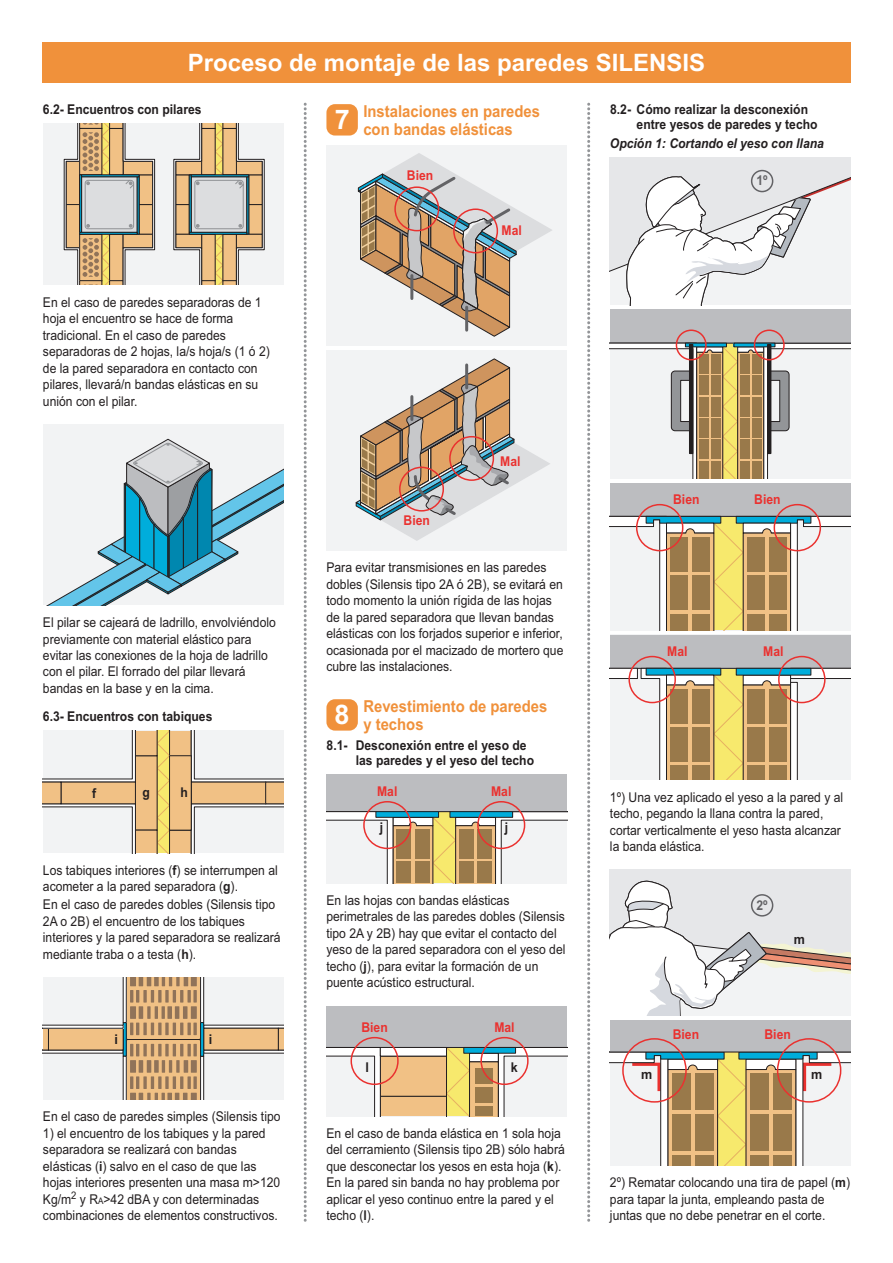
<style>
.page{position:relative;width:893px;height:1263px;background:#fff}
.page>*{position:absolute;margin:0;border:0;box-sizing:border-box;transform-origin:0 0}
.t1{font:700 24px "Arial";color:#fff}
.t2{font:700 16.5px/18px "Arial";color:#f0913b;scale:.9 1}
.t3{font:13.5px/16.5px "Arial";color:#231f20;scale:.9 1}
.t4{font:700 13.5px/15px "Arial";color:#231f20;scale:.9 1}
.t5{font:700 13.5px "Arial";color:#ea312f;scale:.9 1}
.t6{font:italic 700 13.5px "Arial";color:#231f20;scale:.9 1}
.t7{font:700 13.5px "Arial";color:#231f20;scale:.93 1}
.t8{font:700 13.5px "Arial";color:#636366;scale:.9 1}
.s1{font-weight:700}
.s2{font-size:9px}
</style>
<div class="page">
<div style="left:43px;top:43px;width:808px;height:40px;background:#f0913b"></div>
<svg style="left:304px;top:104px;width:3px;height:1116px"></svg>
<svg style="left:587px;top:104px;width:3px;height:1116px"></svg>
<div style="left:43px;top:123px;width:241px;height:162px;background:#f2f3f4"></div>
<svg style="left:173px;top:123px;width:92px;height:162px"></svg>
<svg style="left:64px;top:123px;width:91px;height:162px"></svg>
<svg style="left:43px;top:731px;width:241px;height:122px"></svg>
<div style="left:170px;top:756px;width:21px;height:74px;background:#f1c185"></div>
<div style="left:169px;top:755px;width:22px;height:75px;border:1px solid #231f20"></div>
<div style="left:326px;top:104px;width:32px;height:32px;background:#f0913b;border-radius:9px"></div>
<div style="left:326px;top:699px;width:32px;height:32px;background:#f0913b;border-radius:9px"></div>
<svg style="left:326px;top:1006px;width:241px;height:110px"></svg>
<svg style="left:326px;top:774px;width:241px;height:109px"></svg>
<div style="left:450px;top:812px;width:63px;height:5px;background:#00addb"></div>
<div style="left:450px;top:811px;width:63px;height:7px;border:1px solid #231f20"></div>
<div style="left:376px;top:812px;width:62px;height:5px;background:#00addb"></div>
<div style="left:376px;top:811px;width:63px;height:7px;border:1px solid #231f20"></div>
<div style="left:43px;top:424px;width:241px;height:181px;background:#f2f3f4"></div>
<div style="left:326px;top:350px;width:241px;height:200px;background:#f2f3f4"></div>
<div style="left:326px;top:145px;width:241px;height:200px;background:#f2f3f4"></div>
<svg style="left:48px;top:439px;width:236px;height:166px"></svg>
<div style="left:247px;top:176px;width:2px;height:59px;border:1px solid #231f20"></div>
<div style="left:189px;top:175px;width:2px;height:58px;border:1px solid #231f20"></div>
<div style="left:191px;top:175px;width:58px;height:2px;border:1px solid #231f20"></div>
<div style="left:189px;top:232px;width:58px;height:3px;border:1px solid #231f20"></div>
<div style="left:137px;top:176px;width:2px;height:59px;border:1px solid #231f20"></div>
<div style="left:79px;top:175px;width:3px;height:58px;border:1px solid #231f20"></div>
<div style="left:81px;top:175px;width:58px;height:2px;border:1px solid #231f20"></div>
<div style="left:79px;top:232px;width:58px;height:3px;border:1px solid #231f20"></div>
<svg style="left:43px;top:977px;width:241px;height:123px"></svg>
<div style="left:200px;top:1022px;width:4px;height:35px;border:1px solid #231f20"></div>
<svg style="left:355px;top:153px;width:198px;height:388px"></svg>
<div style="left:477px;top:801px;width:48px;height:48px;border:2px solid #ea312f;border-radius:50%"></div>
<div style="left:363px;top:801px;width:48px;height:48px;border:2px solid #ea312f;border-radius:50%"></div>
<svg style="left:610px;top:157px;width:241px;height:623px"></svg>
<svg style="left:610px;top:870px;width:241px;height:295px"></svg>
<p class="t1" style="left:188px;top:54px;width:519px">Proceso de montaje de las paredes SILENSIS</p>
<p class="t4" style="left:43px;top:103px;width:178px">6.2- Encuentros con pilares</p>
<p class="t3" style="left:43px;top:295px;width:254px">En el caso de paredes separadoras de 1 hoja el encuentro se hace de forma tradicional. En el caso de paredes separadoras de 2 hojas, la/s hoja/s (1 ó 2) de la pared separadora en contacto con pilares, llevará/n bandas elásticas en su unión con el pilar.</p>
<p class="t3" style="left:43px;top:615px;width:260px">El pilar se cajeará de ladrillo, envolviéndolo previamente con material elástico para evitar las conexiones de la hoja de ladrillo con el pilar. El forrado del pilar llevará bandas en la base y en la cima.</p>
<p class="t4" style="left:43px;top:711px;width:190px">6.3- Encuentros con tabiques</p>
<p class="t4" style="left:92px;top:787px;width:6px">f</p>
<p class="t4" style="left:143px;top:786px;width:10px">g</p>
<p class="t4" style="left:180px;top:786px;width:10px">h</p>
<p class="t2" style="left:335px;top:104px;width:230px;text-indent:29px">Instalaciones en paredes<br><sup>7</sup> con bandas elásticas</p>
<p class="t5" style="left:407px;top:171px;width:31px">Bien</p>
<p class="t5" style="left:502px;top:225px;width:24px">Mal</p>
<p class="t5" style="left:404px;top:516px;width:31px">Bien</p>
<p class="t5" style="left:500px;top:456px;width:24px">Mal</p>
<p class="t3" style="left:326px;top:560px;width:265px">Para evitar transmisiones en las paredes dobles (Silensis tipo 2A ó 2B), se evitará en todo momento la unión rígida de las hojas de la pared separadora que llevan bandas elásticas con los forjados superior e inferior, ocasionada por el macizado de mortero que cubre las instalaciones.</p>
<p class="t2" style="left:334px;top:699px;width:238px;text-indent:29px">Revestimiento de paredes<br><sup>8</sup> y techos</p>
<p class="t4" style="left:356px;top:739px;width:200px;text-indent:-29px">8.1- Desconexión entre el yeso de las paredes y el yeso del techo</p>
<p class="t5" style="left:377px;top:787px;width:24px">Mal</p>
<p class="t5" style="left:491px;top:787px;width:24px">Mal</p>
<p class="t4" style="left:380px;top:822px;width:5px">j</p>
<p class="t4" style="left:505px;top:822px;width:5px">j</p>
<p class="t3" style="left:43px;top:863px;width:262px">Los tabiques interiores (<span class="s1">f</span>) se interrumpen al acometer a la pared separadora (<span class="s1">g</span>).</p>
<p class="t3" style="left:43px;top:898px;width:266px">En el caso de paredes dobles (Silensis tipo 2A o 2B) el encuentro de los tabiques interiores y la pared separadora se realizará mediante traba o a testa (<span class="s1">h</span>).</p>
<p class="t3" style="left:326px;top:893px;width:267px">En las hojas con bandas elásticas perimetrales de las paredes dobles (Silensis tipo 2A y 2B) hay que evitar el contacto del yeso de la pared separadora con el yeso del techo (<span class="s1">j</span>), para evitar la formación de un puente acústico estructural.</p>
<p class="t7" style="left:115px;top:1034px;width:5px">i</p>
<p class="t7" style="left:209px;top:1034px;width:5px">i</p>
<p class="t3" style="left:43px;top:1110px;width:265px">En el caso de paredes simples (Silensis tipo</p>
<p class="t3" style="left:43px;top:1126px;width:265px">1) el encuentro de los tabiques y la pared separadora se realizará con bandas elásticas (<span class="s1">i</span>) salvo en el caso de que las hojas interiores presenten una masa m&gt;120<br>Kg/m<sup>2</sup> y R<span class="s2">A</span>&gt;42 dBA y con determinadas combinaciones de elementos constructivos.</p>
<p class="t5" style="left:361px;top:1023px;width:31px">Bien</p>
<p class="t5" style="left:494px;top:1023px;width:24px">Mal</p>
<p class="t7" style="left:366px;top:1062px;width:5px">l</p>
<p class="t7" style="left:511px;top:1062px;width:9px">k</p>
<p class="t3" style="left:326px;top:1126px;width:266px">En el caso de banda elástica en 1 sola hoja del cerramiento (Silensis tipo 2B) sólo habrá que desconectar los yesos en esta hoja (<span class="s1">k</span>).<br>En la pared sin banda no hay problema por aplicar el yeso continuo entre la pared y el techo (<span class="s1">l</span>).</p>
<p class="t4" style="left:636px;top:103px;width:203px;text-indent:-26px">8.2- Cómo realizar la desconexión entre yesos de paredes y techo</p>
<p class="t6" style="left:610px;top:136px;width:239px">Opción 1: Cortando el yeso con llana</p>
<p class="t8" style="left:756px;top:176px;width:14px">1º</p>
<p class="t5" style="left:673px;top:495px;width:31px">Bien</p>
<p class="t5" style="left:754px;top:495px;width:31px">Bien</p>
<p class="t5" style="left:667px;top:646px;width:24px">Mal</p>
<p class="t5" style="left:763px;top:646px;width:24px">Mal</p>
<p class="t3" style="left:610px;top:790px;width:261px">1º) Una vez aplicado el yeso a la pared y al techo, pegando la llana contra la pared, cortar verticalmente el yeso hasta alcanzar la banda elástica.</p>
<p class="t8" style="left:756px;top:900px;width:14px">2º</p>
<p class="t7" style="left:794px;top:934px;width:14px">m</p>
<p class="t5" style="left:673px;top:1029px;width:31px">Bien</p>
<p class="t5" style="left:764px;top:1029px;width:31px">Bien</p>
<p class="t7" style="left:641px;top:1069px;width:14px">m</p>
<p class="t7" style="left:811px;top:1069px;width:14px">m</p>
<p class="t3" style="left:610px;top:1175px;width:268px">2º) Rematar colocando una tira de papel (<span class="s1">m</span>) para tapar la junta, empleando pasta de juntas que no debe penetrar en el corte.</p>
</div>
